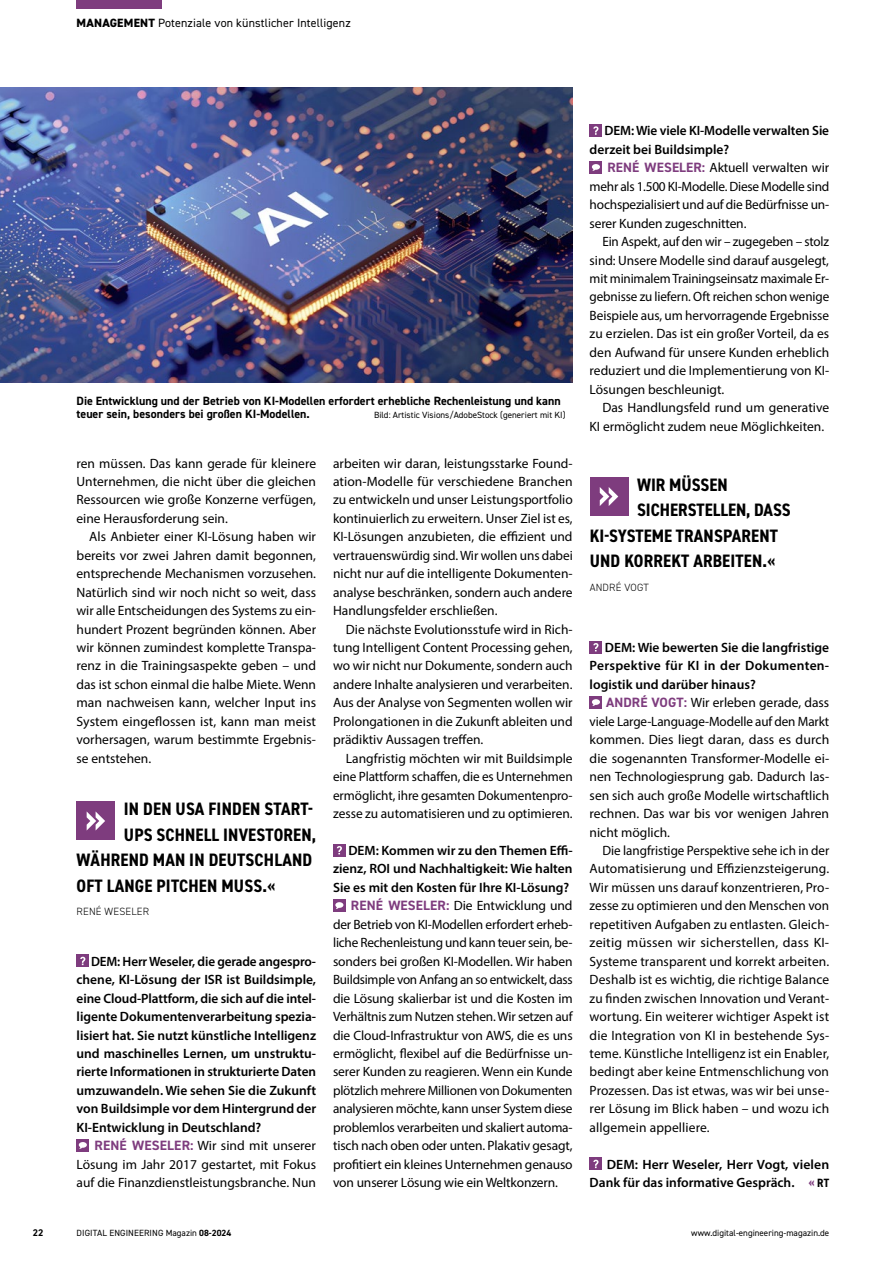
<style>
.page{position:relative;width:893px;height:1263px;background:#fff}
.page>*{position:absolute;margin:0;border:0;box-sizing:border-box;transform-origin:0 0}
.t1{font:700 condensed 18px "DIN2014";letter-spacing:.01em;color:#000}
.t2{font:13.5px/18.5px "Myriad Pro";letter-spacing:-.01em;color:#000;text-align:justify}
.t3{font:600 13.5px/18.5px "Myriad Pro";color:#000;text-align:justify}
.t4{font:700 12px/13.5px "DIN2014";color:#000}
.t5{font:12px "DIN2014";letter-spacing:.01em;color:#000}
.t6{font:300 10.5px "DIN2014";letter-spacing:.02em;color:#000}
.t7{font:700 9.75px "DIN2014";color:#000}
.t8{font:9px "DIN2014";color:#000}
.s1{font-weight:800}
.s2{font-family:"DIN2014";font-weight:700;color:#7e3c7e}
.s3{font-family:"DIN2014";font-weight:700;font-stretch:condensed;color:#7e3c7e}
.s4{font-family:"DIN2014";font-weight:700;font-stretch:condensed;font-size:12px}
.s5{font-weight:700}
</style>
<div class="page">
<div style="left:590px;top:124px;width:12px;height:13px;background:#7e3c7e"></div>
<svg style="left:593px;top:126px;width:5px;height:9px"></svg>
<div style="left:590px;top:161px;width:12px;height:13px;background:#7e3c7e"></div>
<svg style="left:592px;top:164px;width:8px;height:7px"></svg>
<div style="left:590px;top:641px;width:12px;height:12px;background:#7e3c7e"></div>
<svg style="left:593px;top:643px;width:5px;height:8px"></svg>
<div style="left:590px;top:696px;width:12px;height:13px;background:#7e3c7e"></div>
<svg style="left:592px;top:699px;width:8px;height:7px"></svg>
<div style="left:590px;top:1157px;width:12px;height:13px;background:#7e3c7e"></div>
<svg style="left:593px;top:1160px;width:5px;height:8px"></svg>
<div style="left:77px;top:955px;width:12px;height:12px;background:#7e3c7e"></div>
<svg style="left:80px;top:957px;width:5px;height:8px"></svg>
<div style="left:77px;top:1139px;width:12px;height:13px;background:#7e3c7e"></div>
<svg style="left:79px;top:1142px;width:8px;height:7px"></svg>
<div style="left:333px;top:844px;width:13px;height:12px;background:#7e3c7e"></div>
<svg style="left:337px;top:846px;width:5px;height:8px"></svg>
<div style="left:333px;top:899px;width:13px;height:13px;background:#7e3c7e"></div>
<svg style="left:335px;top:902px;width:8px;height:7px"></svg>
<div style="left:77px;top:0;width:85px;height:9px;background:#7e3c7e"></div>
<img style="left:0;top:87px;width:573px;height:296px">
<div style="left:590px;top:477px;width:38px;height:39px;background:#7e3c7e"></div>
<svg style="left:600px;top:487px;width:18px;height:19px"></svg>
<div style="left:77px;top:802px;width:38px;height:38px;background:#7e3c7e"></div>
<svg style="left:87px;top:811px;width:18px;height:19px"></svg>
<p class="t5" style="left:77px;top:15px;width:276px"><span class="s1">MANAGEMENT</span> Potenziale von künstlicher Intelligenz</p>
<p class="t4" style="left:77px;top:394px;width:486px">Die Entwicklung und der Betrieb von KI-Modellen erfordert erhebliche Rechenleistung und kann teuer sein, besonders bei großen KI-Modellen.</p>
<p class="t8" style="left:374px;top:409px;width:193px">Bild: Artistic Visions/AdobeStock (generiert mit KI)</p>
<p class="t2" style="left:77px;top:453px;width:241px">ren müssen. Das kann gerade für kleinere Unternehmen, die nicht über die gleichen Ressourcen wie große Konzerne verfügen, eine Herausforderung sein.</p>
<p class="t2" style="left:77px;top:527px;width:241px;text-indent:13px">Als Anbieter einer KI-Lösung haben wir bereits vor zwei Jahren damit begonnen, entsprechende Mechanismen vorzusehen.<br>Natürlich sind wir noch nicht so weit, dass wir alle Entscheidungen des Systems zu ein&shy;hundert Prozent begründen können. Aber wir können zumindest komplette Transpa&shy;renz in die Trainingsaspekte geben – und das ist schon einmal die halbe Miete. Wenn man nachweisen kann, welcher Input ins System eingeflossen ist, kann man meist vorhersagen, warum bestimmte Ergebnis&shy;se entstehen.</p>
<h1 class="t1" style="left:124px;top:797px;width:191px">IN DEN USA FINDEN START-</h1>
<h1 class="t1" style="left:124px;top:822px;width:194px">UPS SCHNELL INVESTOREN,</h1>
<h1 class="t1" style="left:77px;top:848px;width:237px">WÄHREND MAN IN DEUTSCHLAND</h1>
<h1 class="t1" style="left:77px;top:873px;width:200px">OFT LANGE PITCHEN MUSS.«</h1>
<p class="t6" style="left:77px;top:905px;width:74px">RENÉ WESELER</p>
<p class="t3" style="left:77px;top:952px;width:241px;text-indent:14px">DEM: Herr Weseler, die gerade angespro&shy;chene, KI-Lösung der ISR ist Buildsimple, eine Cloud-Plattform, die sich auf die intel&shy;ligente Dokumentenverarbeitung spezia&shy;lisiert hat. Sie nutzt künstliche Intelligenz und maschinelles Lernen, um unstruktu&shy;rierte Informationen in strukturierte Daten umzuwandeln. Wie sehen Sie die Zukunft von Buildsimple vor dem Hintergrund der KI-Entwicklung in Deutschland?</p>
<p class="t2" style="left:77px;top:1136px;width:241px;text-indent:18px"><span class="s2">RENÉ WESELER:</span> Wir sind mit unserer Lösung im Jahr 2017 gestartet, mit Fokus auf die Finanzdienstleistungsbranche. Nun</p>
<p class="t2" style="left:333px;top:453px;width:241px">arbeiten wir daran, leistungsstarke Found&shy;ation-Modelle für verschiedene Branchen zu entwickeln und unser Leistungsportfolio kontinuierlich zu erweitern. Unser Ziel ist es, KI-Lösungen anzubieten, die effizient und vertrauenswürdig sind. Wir wollen uns dabei nicht nur auf die intelligente Dokumenten&shy;analyse beschränken, sondern auch andere Handlungsfelder erschließen.</p>
<p class="t2" style="left:333px;top:620px;width:241px;text-indent:13px">Die nächste Evolutionsstufe wird in Rich&shy;tung Intelligent Content Processing gehen, wo wir nicht nur Dokumente, sondern auch andere Inhalte analysieren und verarbeiten.<br>Aus der Analyse von Segmenten wollen wir Prolongationen in die Zukunft ableiten und prädiktiv Aussagen treffen.</p>
<p class="t2" style="left:333px;top:749px;width:241px;text-indent:13px">Langfristig möchten wir mit Buildsimple eine Plattform schaffen, die es Unternehmen ermöglicht, ihre gesamten Dokumentenpro&shy;zesse zu automatisieren und zu optimieren.</p>
<p class="t3" style="left:348px;top:841px;width:226px">DEM: Kommen wir zu den Themen Effi-</p>
<p class="t3" style="left:333px;top:859px;width:241px">zienz, ROI und Nachhaltigkeit: Wie halten</p>
<p class="t3" style="left:333px;top:878px;width:238px">Sie es mit den Kosten für Ihre KI-Lösung?</p>
<p class="t2" style="left:351px;top:896px;width:223px"><span class="s2">RENÉ WESELER:</span> Die Entwicklung und</p>
<p class="t2" style="left:333px;top:915px;width:241px">der Betrieb von KI-Modellen erfordert erheb-</p>
<p class="t2" style="left:333px;top:933px;width:241px">liche Rechenleistung und kann teuer sein, be-</p>
<p class="t2" style="left:333px;top:952px;width:241px">sonders bei großen KI-Modellen. Wir haben</p>
<p class="t2" style="left:333px;top:970px;width:241px">Buildsimple von Anfang an so entwickelt, dass</p>
<p class="t2" style="left:333px;top:989px;width:241px">die Lösung skalierbar ist und die Kosten im</p>
<p class="t2" style="left:333px;top:1007px;width:241px">Verhältnis zum Nutzen stehen. Wir setzen auf</p>
<p class="t2" style="left:333px;top:1025px;width:241px">die Cloud-Infrastruktur von AWS, die es uns</p>
<p class="t2" style="left:333px;top:1044px;width:241px">ermöglicht, flexibel auf die Bedürfnisse un-</p>
<p class="t2" style="left:333px;top:1062px;width:241px">serer Kunden zu reagieren. Wenn ein Kunde</p>
<p class="t2" style="left:333px;top:1081px;width:241px">plötzlich mehrere Millionen von Dokumenten</p>
<p class="t2" style="left:333px;top:1099px;width:241px">analysieren möchte, kann unser System diese</p>
<p class="t2" style="left:333px;top:1118px;width:241px">problemlos verarbeiten und skaliert automa-</p>
<p class="t2" style="left:333px;top:1136px;width:241px">tisch nach oben oder unten. Plakativ gesagt,</p>
<p class="t2" style="left:333px;top:1155px;width:241px">profitiert ein kleines Unternehmen genauso</p>
<p class="t2" style="left:333px;top:1173px;width:226px">von unserer Lösung wie ein Weltkonzern.</p>
<p class="t3" style="left:590px;top:121px;width:241px;text-indent:15px">DEM: Wie viele KI-Modelle verwalten Sie derzeit bei Buildsimple?</p>
<p class="t2" style="left:590px;top:158px;width:241px;text-indent:18px"><span class="s2">RENÉ WESELER:</span> Aktuell verwalten wir mehr als 1.500 KI-Modelle. Diese Modelle sind hochspezialisiert und auf die Bedürfnisse un&shy;serer Kunden zugeschnitten.</p>
<p class="t2" style="left:590px;top:232px;width:241px;text-indent:13px">Ein Aspekt, auf den wir – zugegeben – stolz sind: Unsere Modelle sind darauf ausgelegt, mit minimalem Trainingseinsatz maximale Er&shy;gebnisse zu liefern. Oft reichen schon wenige Beispiele aus, um hervorragende Ergebnisse zu erzielen. Das ist ein großer Vorteil, da es den Aufwand für unsere Kunden erheblich reduziert und die Implementierung von KI-Lösungen beschleunigt.</p>
<p class="t2" style="left:590px;top:398px;width:241px;text-indent:13px">Das Handlungsfeld rund um generative<br>KI ermöglicht zudem neue Möglichkeiten.</p>
<h1 class="t1" style="left:637px;top:472px;width:92px">WIR MÜSSEN</h1>
<h1 class="t1" style="left:637px;top:498px;width:155px">SICHERSTELLEN, DASS</h1>
<h1 class="t1" style="left:590px;top:523px;width:190px">KI-SYSTEME TRANSPARENT</h1>
<h1 class="t1" style="left:590px;top:549px;width:187px">UND KORREKT ARBEITEN.«</h1>
<p class="t6" style="left:590px;top:581px;width:61px">ANDRÉ VOGT</p>
<p class="t3" style="left:590px;top:638px;width:241px;text-indent:15px">DEM: Wie bewerten Sie die langfristige Perspektive für KI in der Dokumenten&shy;logistik und darüber hinaus?</p>
<p class="t2" style="left:590px;top:693px;width:241px;text-indent:16px"><span class="s2">ANDRÉ VOGT:</span> Wir erleben gerade, dass viele Large-Language-Modelle auf den Markt kommen. Dies liegt daran, dass es durch die sogenannten Transformer-Modelle ei&shy;nen Technologiesprung gab. Dadurch las&shy;sen sich auch große Modelle wirtschaftlich rechnen. Das war bis vor wenigen Jahren nicht möglich.</p>
<p class="t2" style="left:590px;top:841px;width:241px;text-indent:13px">Die langfristige Perspektive sehe ich in der Automatisierung und Effizienzsteigerung.<br>Wir müssen uns darauf konzentrieren, Pro&shy;zesse zu optimieren und den Menschen von repetitiven Aufgaben zu entlasten. Gleich&shy;zeitig müssen wir sicherstellen, dass KI-Systeme transparent und korrekt arbeiten.<br>Deshalb ist es wichtig, die richtige Balance zu finden zwischen Innovation und Verant&shy;wortung. Ein weiterer wichtiger Aspekt ist die Integration von KI in bestehende Sys&shy;teme. Künstliche Intelligenz ist ein Enabler, bedingt aber keine Entmenschlichung von Prozessen. Das ist etwas, was wir bei unse&shy;rer Lösung im Blick haben – und wozu ich allgemein appelliere.</p>
<p class="t3" style="left:590px;top:1154px;width:241px;text-align:right">DEM: Herr Weseler, Herr Vogt, vielen<br>Dank für das informative Gespräch. <span class="s3">«</span> <span class="s4">RT</span></p>
<p class="t7" style="left:33px;top:1226px;width:12px">22</p>
<p class="t8" style="left:77px;top:1227px;width:156px">DIGITAL ENGINEERING Magazin <span class="s5">08-2024</span></p>
<p class="t8" style="left:691px;top:1227px;width:139px">www.digital-engineering-magazin.de</p>
</div>
